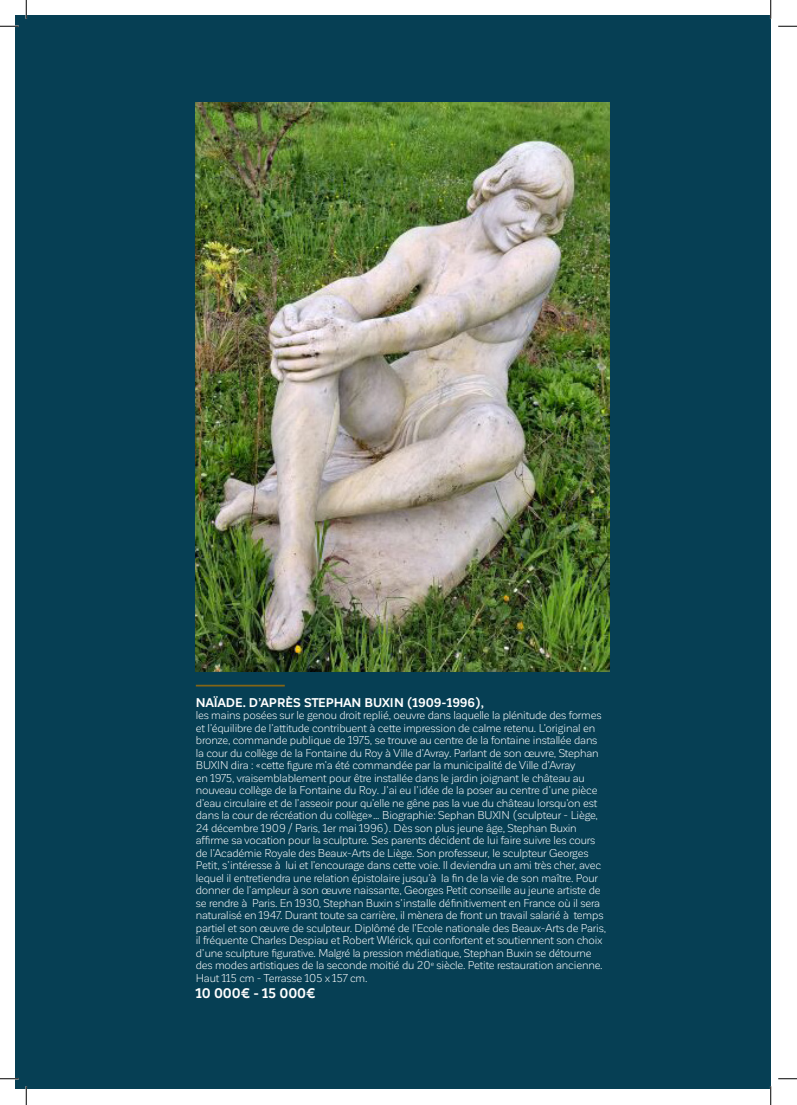
<style>
.page{position:relative;width:797px;height:1105px;background:#fff}
.page>*{position:absolute;margin:0;border:0;box-sizing:border-box;transform-origin:0 0}
.t1{font:700 13.75px "Corporative Sans";letter-spacing:-.01em;color:#fff}
.t2{font:700 12.5px "Corporative Sans";letter-spacing:-.01em;color:#fff}
.t3{font:11.25px/12.5px "Corporative Sans";letter-spacing:-.015em;color:#fff}
</style>
<div class="page">
<div style="left:16px;top:16px;width:754px;height:1073px;background:#063f54"></div>
<hr style="left:196px;top:685px;width:89px;height:1px;background:#826516">
<img style="left:196px;top:102px;width:414px;height:570px">
<svg style="left:0;top:25px;width:19px;height:2px"></svg>
<svg style="left:778px;top:25px;width:19px;height:2px"></svg>
<svg style="left:0;top:1078px;width:19px;height:1px"></svg>
<svg style="left:778px;top:1078px;width:19px;height:1px"></svg>
<svg style="left:25px;top:0;width:2px;height:19px"></svg>
<svg style="left:25px;top:1086px;width:2px;height:19px"></svg>
<svg style="left:770px;top:0;width:1px;height:19px"></svg>
<svg style="left:770px;top:1086px;width:1px;height:19px"></svg>
<p class="t2" style="left:196px;top:695px;width:290px">NAÏADE. D’APRÈS STEPHAN BUXIN (1909-1996),</p>
<p class="t3" style="left:196px;top:709px;width:412px">les mains posées sur le genou droit replié, oeuvre dans laquelle la plénitude des formes et l’équilibre de l’attitude contribuent à cette impression de calme retenu. L’original en bronze, commande publique de 1975, se trouve au centre de la fontaine installée dans la cour du collège de la Fontaine du Roy à Ville d’Avray. Parlant de son œuvre, Stephan BUXIN dira : «cette figure m’a été commandée par la municipalité de Ville d’Avray<br>en 1975, vraisemblablement pour être installée dans le jardin joignant le château au nouveau collège de la Fontaine du Roy. J’ai eu l’idée de la poser au centre d’une pièce d’eau circulaire et de l’asseoir pour qu’elle ne gêne pas la vue du château lorsqu’on est dans la cour de récréation du collège»... Biographie: Sephan BUXIN (sculpteur - Liège, 24 décembre 1909 / Paris, 1er mai 1996). Dès son plus jeune âge, Stephan Buxin affirme sa vocation pour la sculpture. Ses parents décident de lui faire suivre les cours de l’Académie Royale des Beaux-Arts de Liège. Son professeur, le sculpteur Georges Petit, s’intéresse à lui et l’encourage dans cette voie. Il deviendra un ami très cher, avec lequel il entretiendra une relation épistolaire jusqu’à la fin de la vie de son maître. Pour donner de l’ampleur à son œuvre naissante, Georges Petit conseille au jeune artiste de se rendre à Paris. En 1930, Stephan Buxin s’installe définitivement en France où il sera naturalisé en 1947. Durant toute sa carrière, il mènera de front un travail salarié à temps partiel et son œuvre de sculpteur. Diplômé de l’Ecole nationale des Beaux-Arts de Paris, il fréquente Charles Despiau et Robert Wlérick, qui confortent et soutiennent son choix d’une sculpture figurative. Malgré la pression médiatique, Stephan Buxin se détourne des modes artistiques de la seconde moitié du 20<sup>e</sup> siècle. Petite restauration ancienne.<br>Haut 115 cm - Terrasse 105 x 157 cm.</p>
<p class="t1" style="left:196px;top:986px;width:121px">10 000€ - 15 000€</p>
</div>
